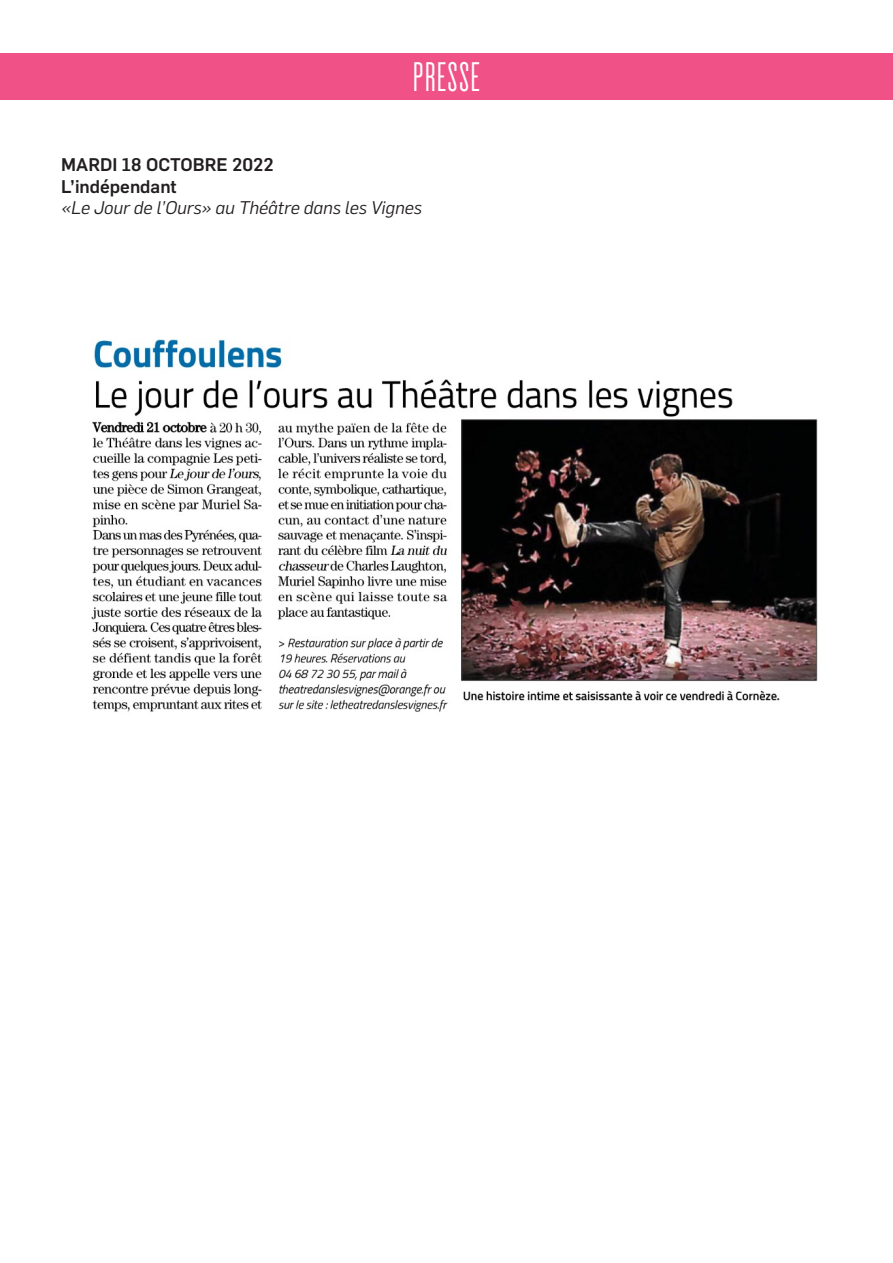
<style>
.page{position:relative;width:893px;height:1263px;background:#fff}
.page>*{position:absolute;margin:0;border:0;box-sizing:border-box;transform-origin:0 0}
.t1{font:500 36px "Cactus";letter-spacing:.02em;color:#fff}
.t2{font:italic 18px "Flama";color:#231f20}
.t3{font:500 18px "Flama";color:#231f20}
</style>
<div class="page">
<div style="left:0;top:53px;width:893px;height:46px;background:#f05187"></div>
<img style="left:91px;top:339px;width:727px;height:373px">
<p class="t1" style="left:413px;top:53px;width:69px">PRESSE</p>
<p class="t3" style="left:61px;top:152px;width:214px">MARDI 18 OCTOBRE 2022</p>
<p class="t3" style="left:61px;top:173px;width:117px">L’indépendant</p>
<p class="t2" style="left:61px;top:196px;width:362px">«Le Jour de l’Ours» au Théâtre dans les Vignes</p>
</div>
